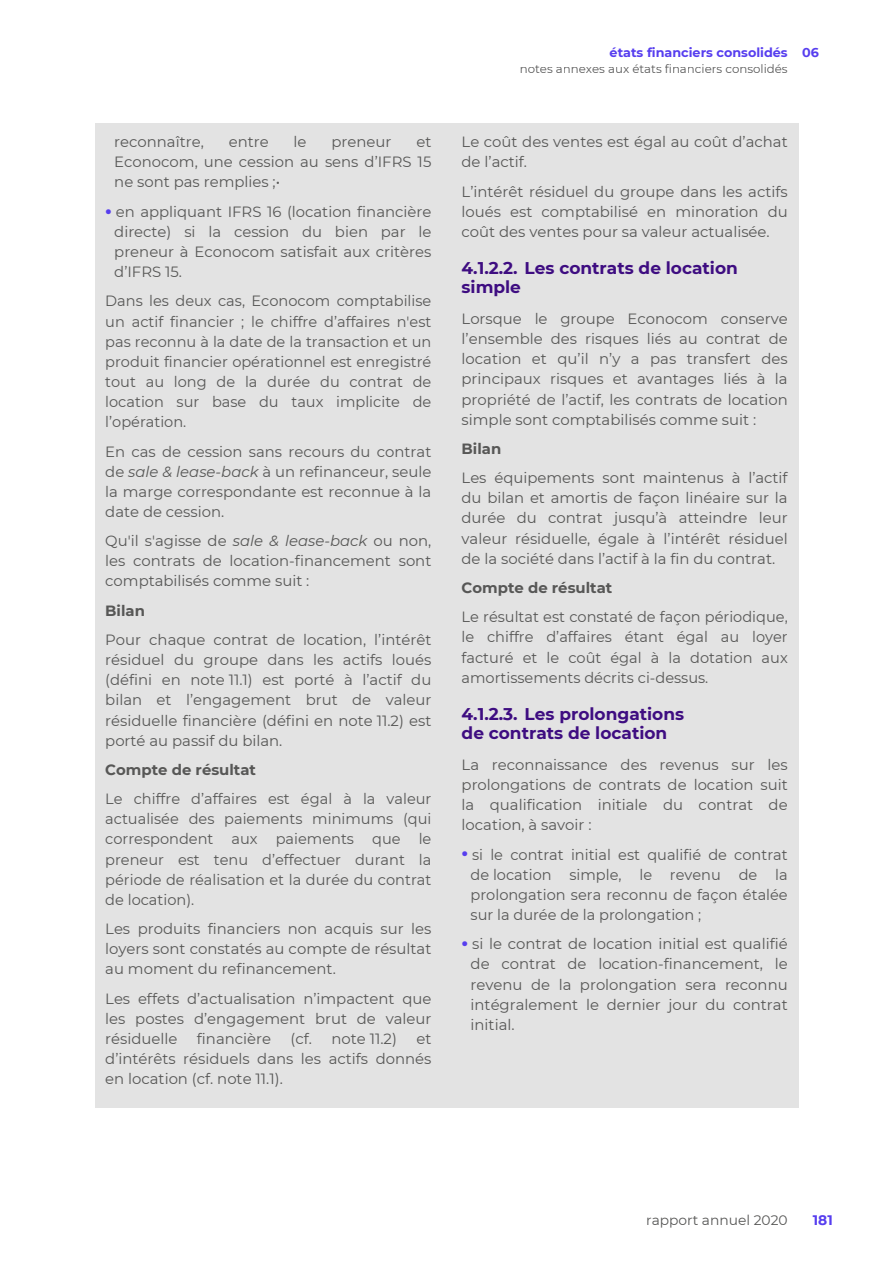
<style>
.page{position:relative;width:893px;height:1263px;background:#fff}
.page>*{position:absolute;margin:0;border:0;box-sizing:border-box;transform-origin:0 0}
.t1{font:700 16.95px/19px "Montserrat";color:#3e0d81}
.t2{font:14.85px/20.1px "Montserrat";color:#575756;text-align:justify}
.t3{font:700 14.85px "Montserrat";color:#575756}
.t4{font:13.8px "Montserrat";color:#575756}
.t5{font:700 13.8px "Montserrat";color:#573eef}
.t6{font:700 12.75px "Montserrat";color:#573eef}
.t7{font:11.7px "Montserrat";color:#595959}
.s1{font-weight:900;color:#573eef}
.s2{font-style:italic}
</style>
<div class="page">
<div style="left:95px;top:124px;width:703px;height:984px;background:#e3e3e3"></div>
<p class="t2" style="left:114px;top:132px;width:91px">reconnaître,</p>
<p class="t2" style="left:229px;top:132px;width:41px">entre</p>
<p class="t2" style="left:294px;top:132px;width:14px">le</p>
<p class="t2" style="left:331px;top:132px;width:61px">preneur</p>
<p class="t2" style="left:114px;top:132px;width:319px;text-indent:302px">et Econocom, une cession au sens d’IFRS 15 ne sont pas remplies ;•</p>
<p class="t2" style="left:114px;top:201px;width:319px;text-indent:-9px"><span class="s1">•</span> en appliquant IFRS 16 (location financière directe) si la cession du bien par le preneur à Econocom satisfait aux critères d’IFRS 15.</p>
<p class="t2" style="left:105px;top:291px;width:328px">Dans les deux cas, Econocom comptabilise un actif financier ; le chiffre d’affaires n'est pas reconnu à la date de la transaction et un produit financier opérationnel est enregistré tout au long de la durée du contrat de location sur base du taux implicite de l’opération.</p>
<p class="t2" style="left:105px;top:441px;width:328px">En cas de cession sans recours du contrat de <span class="s2">sale &amp; lease-back</span> à un refinanceur, seule la marge correspondante est reconnue à la date de cession.</p>
<p class="t2" style="left:105px;top:531px;width:328px">Qu'il s'agisse de <span class="s2">sale &amp; lease-back</span> ou non, les contrats de location-financement sont comptabilisés comme suit :</p>
<p class="t3" style="left:105px;top:601px;width:41px">Bilan</p>
<p class="t2" style="left:105px;top:630px;width:328px">Pour chaque contrat de location, l’intérêt résiduel du groupe dans les actifs loués (défini en note 11.1) est porté à l’actif du bilan et l’engagement brut de valeur résiduelle financière (défini en note 11.2) est porté au passif du bilan.</p>
<p class="t3" style="left:105px;top:761px;width:152px">Compte de résultat</p>
<p class="t2" style="left:105px;top:789px;width:328px">Le chiffre d’affaires est égal à la valeur actualisée des paiements minimums (qui correspondent aux paiements que le preneur est tenu d’effectuer durant la période de réalisation et la durée du contrat de location).</p>
<p class="t2" style="left:105px;top:919px;width:328px">Les produits financiers non acquis sur les loyers sont constatés au compte de résultat au moment du refinancement.</p>
<p class="t2" style="left:105px;top:988px;width:328px">Les effets d’actualisation n’impactent que les postes d’engagement brut de valeur résiduelle</p>
<p class="t2" style="left:197px;top:1029px;width:76px">financière</p>
<p class="t2" style="left:291px;top:1029px;width:23px">(cf.</p>
<p class="t2" style="left:331px;top:1029px;width:67px">note 11.2)</p>
<p class="t2" style="left:105px;top:1029px;width:328px;text-indent:311px">et d’intérêts résiduels dans les actifs donnés en location (cf. note 11.1).</p>
<p class="t6" style="left:610px;top:44px;width:211px">états financiers consolidés 06</p>
<p class="t7" style="left:520px;top:62px;width:269px">notes annexes aux états financiers consolidés</p>
<p class="t2" style="left:462px;top:132px;width:328px">Le coût des ventes est égal au coût d’achat de l’actif.</p>
<p class="t2" style="left:462px;top:181px;width:328px">L’intérêt résiduel du groupe dans les actifs loués est comptabilisé en minoration du coût des ventes pour sa valeur actualisée.</p>
<p class="t1" style="left:462px;top:259px;width:278px">4.1.2.2. Les contrats de location simple</p>
<p class="t2" style="left:462px;top:309px;width:328px">Lorsque le groupe Econocom conserve l’ensemble des risques liés au contrat de location et qu’il n’y a pas transfert des principaux risques et avantages liés à la propriété de l’actif, les contrats de location simple sont comptabilisés comme suit :</p>
<p class="t3" style="left:462px;top:440px;width:41px">Bilan</p>
<p class="t2" style="left:462px;top:468px;width:328px">Les équipements sont maintenus à l’actif du bilan et amortis de façon linéaire sur la durée du contrat jusqu’à atteindre leur valeur résiduelle, égale à l’intérêt résiduel de la société dans l’actif à la fin du contrat.</p>
<p class="t3" style="left:462px;top:579px;width:152px">Compte de résultat</p>
<p class="t2" style="left:462px;top:607px;width:328px">Le résultat est constaté de façon périodique, le chiffre d’affaires étant égal au loyer facturé et le coût égal à la dotation aux amortissements décrits ci-dessus.</p>
<p class="t1" style="left:462px;top:705px;width:224px">4.1.2.3. Les prolongations de contrats de location</p>
<p class="t2" style="left:462px;top:754px;width:328px">La reconnaissance des revenus sur les prolongations de contrats de location suit la qualification initiale du contrat de location, à savoir :</p>
<p class="t2" style="left:471px;top:844px;width:319px;text-indent:-9px"><span class="s1">•</span> si le contrat initial est qualifié de contrat de location simple, le revenu de la prolongation sera reconnu de façon étalée sur la durée de la prolongation ;</p>
<p class="t2" style="left:471px;top:934px;width:319px;text-indent:-9px"><span class="s1">•</span> si le contrat de location initial est qualifié de contrat de location-financement, le revenu de la prolongation sera reconnu intégralement le dernier jour du contrat initial.</p>
<p class="t4" style="left:646px;top:1212px;width:143px">rapport annuel 2020</p>
<p class="t5" style="left:813px;top:1212px;width:21px">181</p>
</div>
